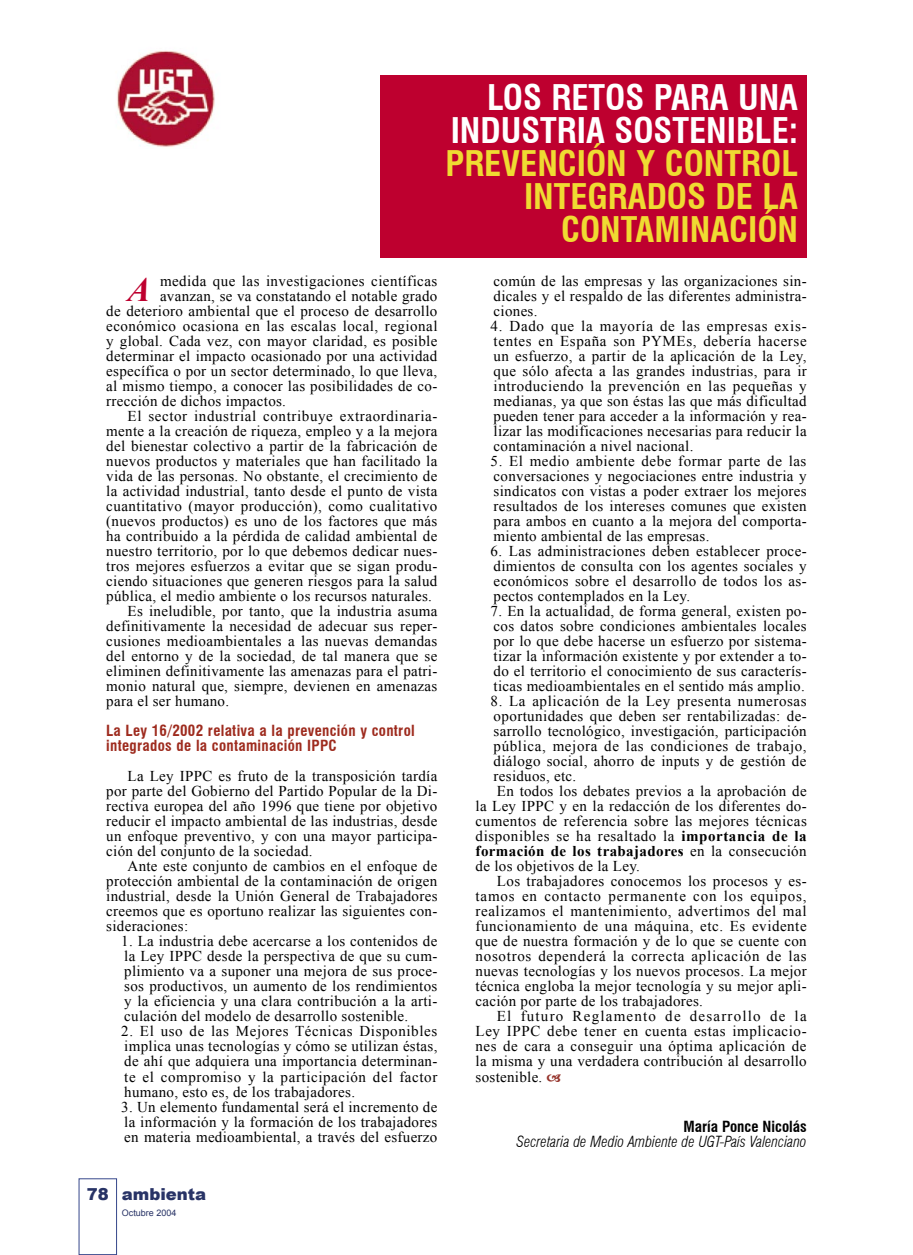
<style>
.page{position:relative;width:913px;height:1255px;background:#fff}
.page>*{position:absolute;margin:0;border:0;box-sizing:border-box;transform-origin:0 0}
.Antetítulo{font:700 condensed 34.5px/33px "Swiss 721 BT";color:#efdb32;text-align:right}
.Texto_general-OK{font:italic 700 33.9px "Times New Roman";color:#be002f}
.t1{font:900 16.5px "Arial";color:#283366}
.Texto_general-OK-2{font:15px/15px "Times New Roman";letter-spacing:.02em;color:#000;text-align:justify}
.Ladillo{font:700 condensed 15px/15px "Swiss 721 BT";letter-spacing:.02em;color:#9e2b1e}
.Firma2{font:italic 300 condensed 15px "Swiss 721 BT";color:#000}
.Firma{font:700 condensed 15px "Swiss 721 BT";color:#000}
.t2{font:9px "Arial";color:#283366}
.s1{color:#fff}
.s2{font-weight:700}
</style>
<div class="page">
<div style="left:79px;top:1178px;width:38px;height:76px;border:1px solid #36478b"></div>
<img style="left:117px;top:50px;width:98px;height:97px">
<div style="left:380px;top:75px;width:427px;height:182px;background:#be002f"></div>
<p class="Antetítulo" style="left:446px;top:81px;width:354px"><span class="s1">LOS RETOS PARA UNA<br>INDUSTRIA SOSTENIBLE:<br></span>PREVENCIÓN Y CONTROL<br>INTEGRADOS DE LA<br>CONTAMINACIÓN</p>
<p class="Texto_general-OK" style="left:128px;top:266px;width:24px">A</p>
<p class="Texto_general-OK-2" style="left:160px;top:273px;width:279px">medida que las investigaciones científicas</p>
<p class="Texto_general-OK-2" style="left:160px;top:288px;width:279px">avanzan, se va constatando el notable grado</p>
<p class="Texto_general-OK-2" style="left:106px;top:303px;width:333px">de deterioro ambiental que el proceso de desarrollo</p>
<p class="Texto_general-OK-2" style="left:106px;top:318px;width:333px">económico ocasiona en las escalas local, regional</p>
<p class="Texto_general-OK-2" style="left:106px;top:333px;width:333px">y global. Cada vez, con mayor claridad, es posible</p>
<p class="Texto_general-OK-2" style="left:106px;top:348px;width:333px">determinar el impacto ocasionado por una actividad</p>
<p class="Texto_general-OK-2" style="left:106px;top:363px;width:333px">específica o por un sector determinado, lo que lleva,</p>
<p class="Texto_general-OK-2" style="left:106px;top:378px;width:333px">al mismo tiempo, a conocer las posibilidades de co-</p>
<p class="Texto_general-OK-2" style="left:106px;top:393px;width:181px">rrección de dichos impactos.</p>
<p class="Texto_general-OK-2" style="left:106px;top:408px;width:333px;text-indent:21px">El sector industrial contribuye extraordinaria&shy;mente a la creación de riqueza, empleo y a la mejora del bienestar colectivo a partir de la fabricación de nuevos productos y materiales que han facilitado la vida de las personas. No obstante, el crecimiento de la actividad industrial, tanto desde el punto de vista cuantitativo (mayor producción), como cualitativo (nuevos productos) es uno de los factores que más ha contribuido a la pérdida de calidad ambiental de nuestro territorio, por lo que debemos dedicar nues&shy;tros mejores esfuerzos a evitar que se sigan produ&shy;ciendo situaciones que generen riesgos para la salud pública, el medio ambiente o los recursos naturales.</p>
<p class="Texto_general-OK-2" style="left:106px;top:603px;width:333px;text-indent:21px">Es ineludible, por tanto, que la industria asuma definitivamente la necesidad de adecuar sus reper&shy;cusiones medioambientales a las nuevas demandas del entorno y de la sociedad, de tal manera que se eliminen definitivamente las amenazas para el patri&shy;monio natural que, siempre, devienen en amenazas para el ser humano.</p>
<p class="Ladillo" style="left:106px;top:723px;width:310px">La Ley 16/2002 relativa a la prevención y control integrados de la contaminación IPPC</p>
<p class="Texto_general-OK-2" style="left:106px;top:768px;width:333px;text-indent:21px">La Ley IPPC es fruto de la transposición tardía por parte del Gobierno del Partido Popular de la Di&shy;rectiva europea del año 1996 que tiene por objetivo reducir el impacto ambiental de las industrias, desde un enfoque preventivo, y con una mayor participa&shy;ción del conjunto de la sociedad.</p>
<p class="Texto_general-OK-2" style="left:106px;top:858px;width:333px;text-indent:21px">Ante este conjunto de cambios en el enfoque de protección ambiental de la contaminación de origen industrial, desde la Unión General de Trabajadores creemos que es oportuno realizar las siguientes con&shy;sideraciones:</p>
<p class="Texto_general-OK-2" style="left:121px;top:933px;width:318px">1. La industria debe acercarse a los contenidos de la Ley IPPC desde la perspectiva de que su cum&shy;plimiento va a suponer una mejora de sus proce&shy;sos productivos, un aumento de los rendimientos y la eficiencia y una clara contribución a la arti&shy;culación del modelo de desarrollo sostenible.</p>
<p class="Texto_general-OK-2" style="left:121px;top:1023px;width:318px">2. El uso de las Mejores Técnicas Disponibles implica unas tecnologías y cómo se utilizan éstas, de ahí que adquiera una importancia determinan&shy;te el compromiso y la participación del factor humano, esto es, de los trabajadores.</p>
<p class="Texto_general-OK-2" style="left:121px;top:1098px;width:318px">3. Un elemento fundamental será el incremento de la información y la formación de los trabajadores en materia medioambiental, a través del esfuerzo</p>
<p class="Texto_general-OK-2" style="left:494px;top:273px;width:315px">común de las empresas y las organizaciones sin&shy;dicales y el respaldo de las diferentes administra&shy;ciones.</p>
<p class="Texto_general-OK-2" style="left:491px;top:318px;width:318px">4. Dado que la mayoría de las empresas exis&shy;tentes en España son PYMEs, debería hacerse un esfuerzo, a partir de la aplicación de la Ley, que sólo afecta a las grandes industrias, para ir introduciendo la prevención en las pequeñas y medianas, ya que son éstas las que más dificultad pueden tener para acceder a la información y rea&shy;lizar las modificaciones necesarias para reducir la contaminación a nivel nacional.</p>
<p class="Texto_general-OK-2" style="left:491px;top:453px;width:318px">5. El medio ambiente debe formar parte de las conversaciones y negociaciones entre industria y sindicatos con vistas a poder extraer los mejores resultados de los intereses comunes que existen para ambos en cuanto a la mejora del comporta&shy;miento ambiental de las empresas.</p>
<p class="Texto_general-OK-2" style="left:491px;top:543px;width:318px">6. Las administraciones deben establecer proce&shy;dimientos de consulta con los agentes sociales y económicos sobre el desarrollo de todos los as&shy;pectos contemplados en la Ley.</p>
<p class="Texto_general-OK-2" style="left:491px;top:603px;width:318px">7. En la actualidad, de forma general, existen po&shy;cos datos sobre condiciones ambientales locales por lo que debe hacerse un esfuerzo por sistema&shy;tizar la información existente y por extender a to&shy;do el territorio el conocimiento de sus caracterís&shy;ticas medioambientales en el sentido más amplio.</p>
<p class="Texto_general-OK-2" style="left:491px;top:693px;width:318px">8. La aplicación de la Ley presenta numerosas oportunidades que deben ser rentabilizadas: de&shy;sarrollo tecnológico, investigación, participación pública, mejora de las condiciones de trabajo, diálogo social, ahorro de inputs y de gestión de residuos, etc.</p>
<p class="Texto_general-OK-2" style="left:476px;top:783px;width:333px;text-indent:21px">En todos los debates previos a la aprobación de la Ley IPPC y en la redacción de los diferentes do&shy;cumentos de referencia sobre las mejores técnicas disponibles se ha resaltado la <span class="s2">importancia de la formación de los trabajadores</span> en la consecución de los objetivos de la Ley.</p>
<p class="Texto_general-OK-2" style="left:476px;top:873px;width:333px;text-indent:21px">Los trabajadores conocemos los procesos y es&shy;tamos en contacto permanente con los equipos, realizamos el mantenimiento, advertimos del mal funcionamiento de una máquina, etc. Es evidente que de nuestra formación y de lo que se cuente con nosotros dependerá la correcta aplicación de las nuevas tecnologías y los nuevos procesos. La mejor técnica engloba la mejor tecnología y su mejor apli&shy;cación por parte de los trabajadores.</p>
<p class="Texto_general-OK-2" style="left:476px;top:1008px;width:333px;text-indent:21px">El futuro Reglamento de desarrollo de la Ley IPPC debe tener en cuenta estas implicacio&shy;nes de cara a conseguir una óptima aplicación de la misma y una verdadera contribución al desarrollo sostenible.</p>
<p class="Firma" style="left:683px;top:1117px;width:125px">María Ponce Nicolás</p>
<p class="Firma2" style="left:516px;top:1132px;width:292px">Secretaria de Medio Ambiente de UGT-País Valenciano</p>
<p class="t1" style="left:87px;top:1181px;width:24px">78</p>
<p class="t1" style="left:122px;top:1181px;width:86px">ambienta</p>
<p class="t2" style="left:122px;top:1207px;width:56px">Octubre 2004</p>
</div>
